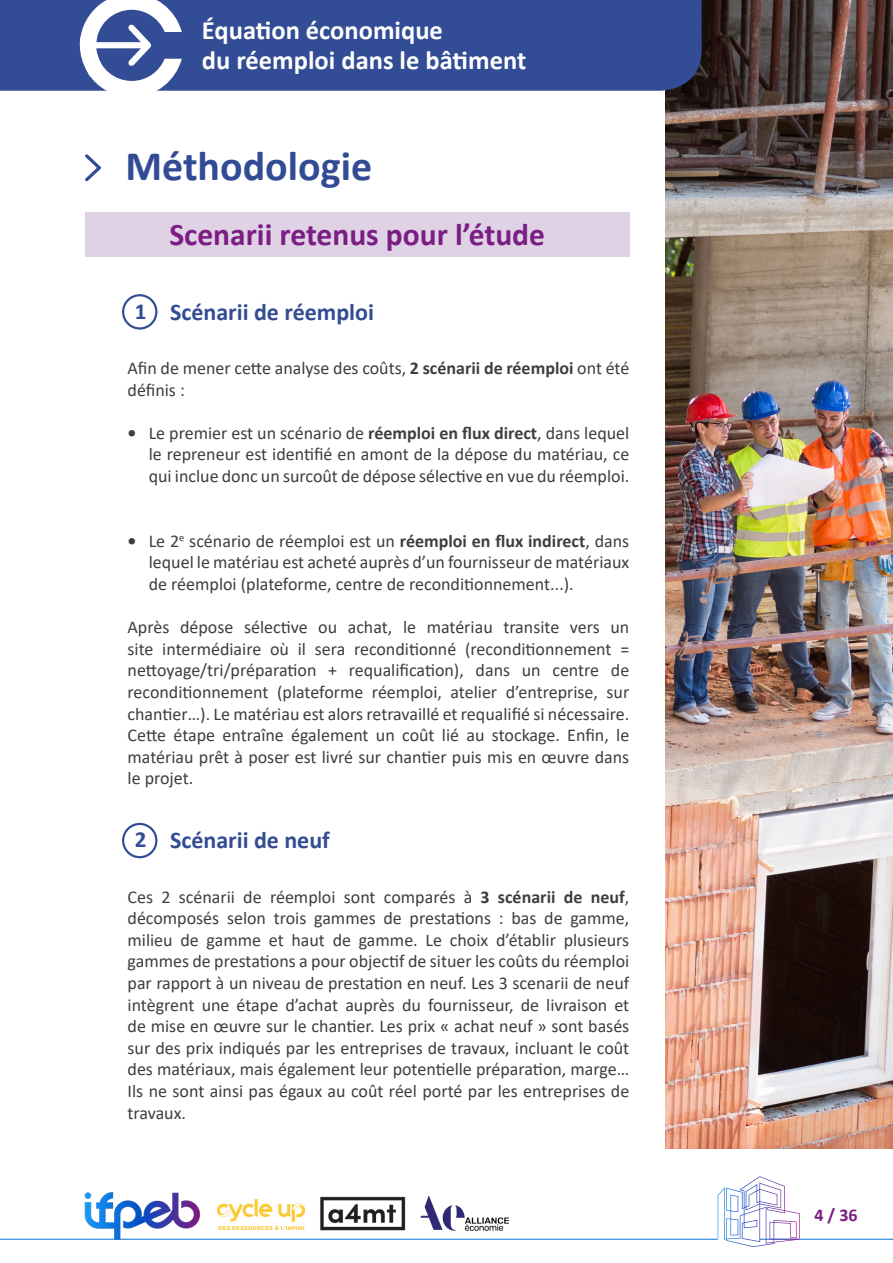
<style>
.page{position:relative;width:893px;height:1263px;background:#fff}
.page>*{position:absolute;margin:0;border:0;box-sizing:border-box;transform-origin:0 0}
.t1{font:700 42px "Calibri";color:#324b95}
.t2{font:700 31.5px "Calibri";color:#7b1d84}
.t3{font:700 26.55px/30px "Calibri";color:#fff}
.t4{font:700 24px "Calibri";color:#324c95}
.t5{font:700 23.1px "Calibri";color:#324c95}
.t6{font:18px/21.6px "Calibri";color:#3e3e3f;text-align:justify}
.t7{font:700 18px "Calibri";color:#7b1d84}
.s1{font-weight:700}
</style>
<div class="page">
<div style="left:85px;top:213px;width:544px;height:44px;background:#dfd2e4"></div>
<img style="left:665px;top:0;width:228px;height:1148px">
<hr style="left:0;top:1239px;width:718px;height:1px;background:#0b70dc">
<hr style="left:760px;top:1239px;width:133px;height:1px;background:#0b70dc">
<img style="left:77px;top:1192px;width:127px;height:48px">
<svg style="left:718px;top:1176px;width:82px;height:71px"></svg>
<img style="left:320px;top:1196px;width:86px;height:35px">
<img style="left:217px;top:1199px;width:88px;height:31px">
<img style="left:420px;top:1196px;width:88px;height:34px">
<svg style="left:85px;top:154px;width:16px;height:27px"></svg>
<div style="left:122px;top:294px;width:35px;height:36px;border:2px solid #324c95;border-radius:50%"></div>
<div style="left:122px;top:823px;width:35px;height:35px;border:2px solid #324c95;border-radius:50%"></div>
<div style="left:0;top:0;width:702px;height:91px;background:#324c95"></div>
<svg style="left:77px;top:0;width:105px;height:91px"></svg>
<p class="t3" style="left:202px;top:15px;width:326px">Équation économique<br>du réemploi dans le bâtiment</p>
<p class="t1" style="left:125px;top:137px;width:248px">Méthodologie</p>
<p class="t2" style="left:169px;top:212px;width:377px">Scenarii retenus pour l’étude</p>
<p class="t5" style="left:135px;top:295px;width:13px">1</p>
<p class="t4" style="left:170px;top:295px;width:205px">Scénarii de réemploi</p>
<p class="t6" style="left:128px;top:357px;width:503px">Afin de mener cette analyse des coûts, <span class="s1">2 scénarii de réemploi</span> ont été définis :</p>
<p class="t6" style="left:149px;top:421px;width:482px;text-indent:-21px"><span class="s1">•</span> Le premier est un scénario de <span class="s1">réemploi en flux direct</span>, dans lequel le repreneur est identifié en amont de la dépose du matériau, ce qui inclue donc un surcoût de dépose sélective en vue du réemploi.</p>
<p class="t6" style="left:149px;top:529px;width:482px;text-indent:-21px"><span class="s1">•</span> Le 2<sup>e</sup> scénario de réemploi est un <span class="s1">réemploi en flux indirect</span>, dans lequel le matériau est acheté auprès d’un fournisseur de matériaux de réemploi (plateforme, centre de reconditionnement...).</p>
<p class="t6" style="left:128px;top:616px;width:503px">Après dépose sélective ou achat, le matériau transite vers un site intermédiaire où il sera reconditionné (reconditionnement = nettoyage/tri/préparation + requalification), dans un centre de reconditionnement (plateforme réemploi, atelier d’entreprise, sur chantier…). Le matériau est alors retravaillé et requalifié si nécessaire.<br>Cette étape entraîne également un coût lié au stockage. Enfin, le matériau prêt à poser est livré sur chantier puis mis en œuvre dans le projet.</p>
<p class="t5" style="left:135px;top:823px;width:13px">2</p>
<p class="t4" style="left:170px;top:823px;width:161px">Scénarii de neuf</p>
<p class="t6" style="left:128px;top:885px;width:503px">Ces 2 scénarii de réemploi sont comparés à <span class="s1">3 scénarii de neuf</span>, décomposés selon trois gammes de prestations : bas de gamme, milieu de gamme et haut de gamme. Le choix d’établir plusieurs gammes de prestations a pour objectif de situer les coûts du réemploi par rapport à un niveau de prestation en neuf. Les 3 scenarii de neuf intègrent une étape d’achat auprès du fournisseur, de livraison et de mise en œuvre sur le chantier. Les prix « achat neuf » sont basés sur des prix indiqués par les entreprises de travaux, incluant le coût des matériaux, mais également leur potentielle préparation, marge… Ils ne sont ainsi pas égaux au coût réel porté par les entreprises de travaux.</p>
<p class="t7" style="left:814px;top:1202px;width:45px">4 / 36</p>
</div>
